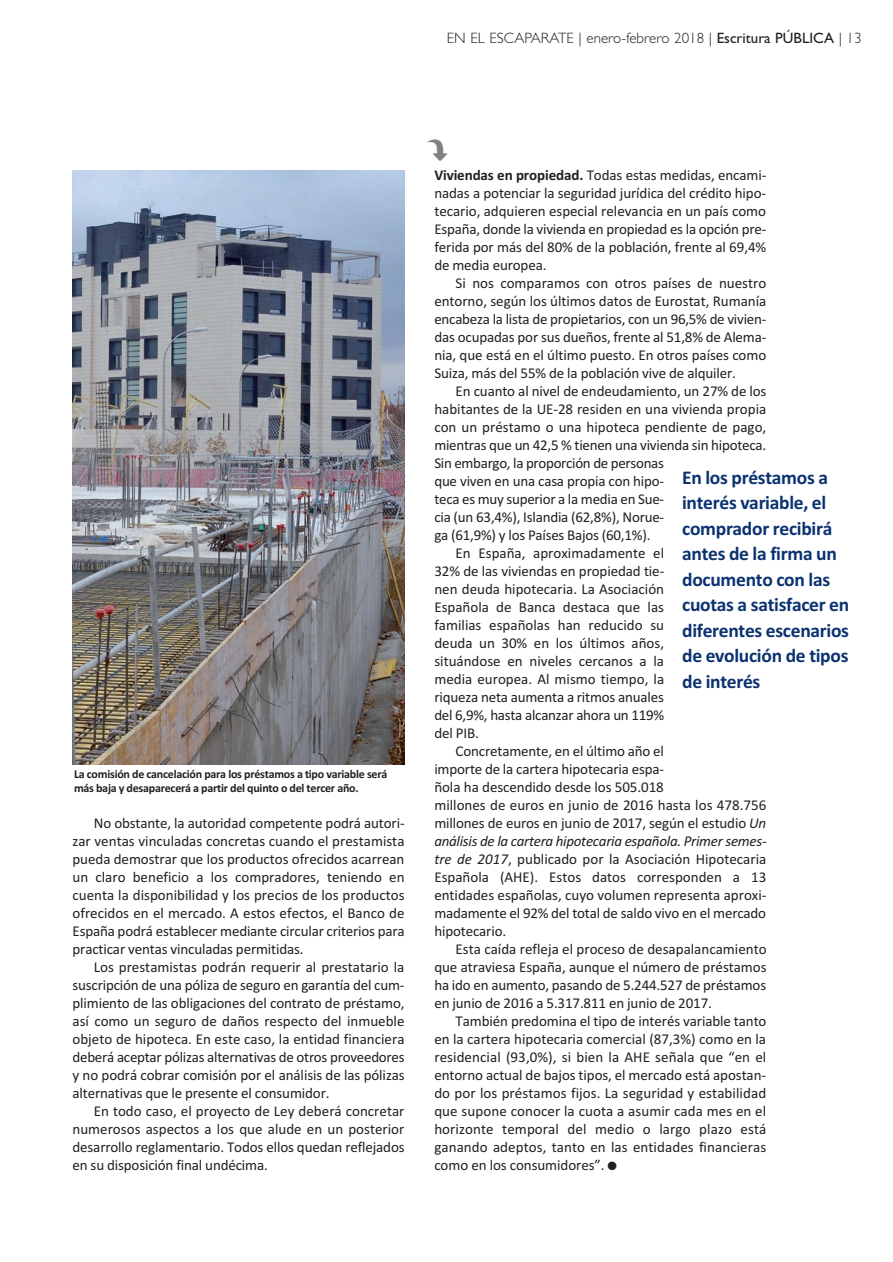
<style>
.page{position:relative;width:893px;height:1262px;background:#fff}
.page>*{position:absolute;margin:0;border:0;box-sizing:border-box;transform-origin:0 0}
.t1{font:700 19.5px/25.5px "Calibri";letter-spacing:-.015em;color:#0b3270}
.t2{font:15px/18px "Calibri";letter-spacing:-.005em;color:#231f20;text-align:justify}
.t3{font:300 15px "Gill Sans";color:#231f20}
.t4{font:italic 15px "Calibri";letter-spacing:-.02em;color:#231f20}
.t5{font:700 12px/13.5px "Calibri";letter-spacing:-.02em;color:#231f20}
.s1{font-weight:400}
.s2{font-weight:700}
.s3{font-style:italic}
</style>
<div class="page">
<img style="left:72px;top:170px;width:332px;height:595px">
<p class="t3" style="left:447px;top:33px;width:416px">EN EL ESCAPARATE | enero-febrero 2018 | <span class="s1">Escritura PÚBLICA</span> | 13</p>
<p class="t5" style="left:74px;top:769px;width:315px">La comisión de cancelación para los préstamos a tipo variable será más baja y desaparecerá a partir del quinto o del tercer año.</p>
<p class="t2" style="left:72px;top:816px;width:334px;text-indent:21px">No obstante, la autoridad competente podrá autori&shy;zar ventas vinculadas concretas cuando el prestamista pueda demostrar que los productos ofrecidos acarrean un claro beneficio a los compradores, teniendo en cuenta la disponibilidad y los precios de los productos ofrecidos en el mercado. A estos efectos, el Banco de España podrá establecer mediante circular criterios para practicar ventas vinculadas permitidas.</p>
<p class="t2" style="left:72px;top:960px;width:334px;text-indent:21px">Los prestamistas podrán requerir al prestatario la suscripción de una póliza de seguro en garantía del cum&shy;plimiento de las obligaciones del contrato de préstamo, así como un seguro de daños respecto del inmueble objeto de hipoteca. En este caso, la entidad financiera deberá aceptar pólizas alternativas de otros proveedores y no podrá cobrar comisión por el análisis de las pólizas alternativas que le presente el consumidor.</p>
<p class="t2" style="left:72px;top:1104px;width:333px;text-indent:21px">En todo caso, el proyecto de Ley deberá concretar numerosos aspectos a los que alude en un posterior desarrollo reglamentario. Todos ellos quedan reflejados en su disposición final undécima.</p>
<p class="t2" style="left:434px;top:168px;width:333px"><span class="s2">Viviendas en propiedad.</span> Todas estas medidas, encami&shy;nadas a potenciar la seguridad jurídica del crédito hipo&shy;tecario, adquieren especial relevancia en un país como España, donde la vivienda en propiedad es la opción pre&shy;ferida por más del 80% de la población, frente al 69,4% de media europea.</p>
<p class="t2" style="left:434px;top:276px;width:333px;text-indent:21px">Si nos comparamos con otros países de nuestro entorno, según los últimos datos de Eurostat, Rumanía encabeza la lista de propietarios, con un 96,5% de vivien&shy;das ocupadas por sus dueños, frente al 51,8% de Alema&shy;nia, que está en el último puesto. En otros países como Suiza, más del 55% de la población vive de alquiler.</p>
<p class="t2" style="left:455px;top:384px;width:312px">En cuanto al nivel de endeudamiento, un 27% de los</p>
<p class="t2" style="left:434px;top:402px;width:333px">habitantes de la UE-28 residen en una vivienda propia</p>
<p class="t2" style="left:434px;top:420px;width:333px">con un préstamo o una hipoteca pendiente de pago,</p>
<p class="t2" style="left:434px;top:438px;width:333px">mientras que un 42,5 % tienen una vivienda sin hipoteca.</p>
<p class="t2" style="left:434px;top:456px;width:231px">Sin embargo, la proporción de personas</p>
<p class="t2" style="left:434px;top:474px;width:231px">que viven en una casa propia con hipo-</p>
<p class="t2" style="left:434px;top:492px;width:231px">teca es muy superior a la media en Sue-</p>
<p class="t2" style="left:434px;top:510px;width:231px">cia (un 63,4%), Islandia (62,8%), Norue-</p>
<p class="t2" style="left:434px;top:528px;width:217px">ga (61,9%) y los Países Bajos (60,1%).</p>
<p class="t2" style="left:455px;top:546px;width:210px">En España, aproximadamente el</p>
<p class="t2" style="left:434px;top:564px;width:231px">32% de las viviendas en propiedad tie-</p>
<p class="t2" style="left:434px;top:582px;width:231px">nen deuda hipotecaria. La Asociación</p>
<p class="t2" style="left:434px;top:600px;width:231px">Española de Banca destaca que las</p>
<p class="t2" style="left:434px;top:618px;width:231px">familias españolas han reducido su</p>
<p class="t2" style="left:434px;top:636px;width:231px">deuda un 30% en los últimos años,</p>
<p class="t2" style="left:434px;top:654px;width:231px">situándose en niveles cercanos a la</p>
<p class="t2" style="left:434px;top:672px;width:231px">media europea. Al mismo tiempo, la</p>
<p class="t2" style="left:434px;top:690px;width:231px">riqueza neta aumenta a ritmos anuales</p>
<p class="t2" style="left:434px;top:708px;width:231px">del 6,9%, hasta alcanzar ahora un 119%</p>
<p class="t2" style="left:434px;top:726px;width:46px">del PIB.</p>
<p class="t2" style="left:455px;top:744px;width:210px">Concretamente, en el último año el</p>
<p class="t2" style="left:434px;top:762px;width:231px">importe de la cartera hipotecaria espa-</p>
<p class="t2" style="left:434px;top:780px;width:231px">ñola ha descendido desde los 505.018</p>
<p class="t2" style="left:434px;top:798px;width:333px">millones de euros en junio de 2016 hasta los 478.756</p>
<p class="t2" style="left:434px;top:816px;width:333px">millones de euros en junio de 2017, según el estudio <span class="s3">Un</span></p>
<p class="t4" style="left:434px;top:832px;width:334px">análisis de la cartera hipotecaria española. Primer semes-</p>
<p class="t2" style="left:434px;top:852px;width:333px"><span class="s3">tre de 2017</span>, publicado por la Asociación Hipotecaria</p>
<p class="t2" style="left:434px;top:870px;width:333px">Española (AHE). Estos datos corresponden a 13</p>
<p class="t2" style="left:434px;top:888px;width:333px">entidades españolas, cuyo volumen representa aproxi-</p>
<p class="t2" style="left:434px;top:906px;width:333px">madamente el 92% del total de saldo vivo en el mercado</p>
<p class="t2" style="left:434px;top:924px;width:73px">hipotecario.</p>
<p class="t2" style="left:455px;top:942px;width:312px">Esta caída refleja el proceso de desapalancamiento</p>
<p class="t2" style="left:434px;top:960px;width:333px">que atraviesa España, aunque el número de préstamos</p>
<p class="t2" style="left:434px;top:978px;width:333px">ha ido en aumento, pasando de 5.244.527 de préstamos</p>
<p class="t2" style="left:434px;top:996px;width:279px">en junio de 2016 a 5.317.811 en junio de 2017.</p>
<p class="t2" style="left:455px;top:1014px;width:312px">También predomina el tipo de interés variable tanto</p>
<p class="t2" style="left:434px;top:1032px;width:333px">en la cartera hipotecaria comercial (87,3%) como en la</p>
<p class="t2" style="left:434px;top:1050px;width:333px">residencial (93,0%), si bien la AHE señala que “en el</p>
<p class="t2" style="left:434px;top:1068px;width:333px">entorno actual de bajos tipos, el mercado está apostan-</p>
<p class="t2" style="left:434px;top:1086px;width:333px">do por los préstamos fijos. La seguridad y estabilidad</p>
<p class="t2" style="left:434px;top:1104px;width:333px">que supone conocer la cuota a asumir cada mes en el</p>
<p class="t2" style="left:434px;top:1122px;width:333px">horizonte temporal del medio o largo plazo está</p>
<p class="t2" style="left:434px;top:1140px;width:333px">ganando adeptos, tanto en las entidades financieras</p>
<p class="t2" style="left:434px;top:1158px;width:184px">como en los consumidores”. ●</p>
<h1 class="t1" style="left:682px;top:466px;width:169px">En los préstamos a interés variable, el comprador recibirá antes de la firma un documento con las cuotas a satisfacer en diferentes escenarios de evolución de tipos de interés</h1>
</div>
